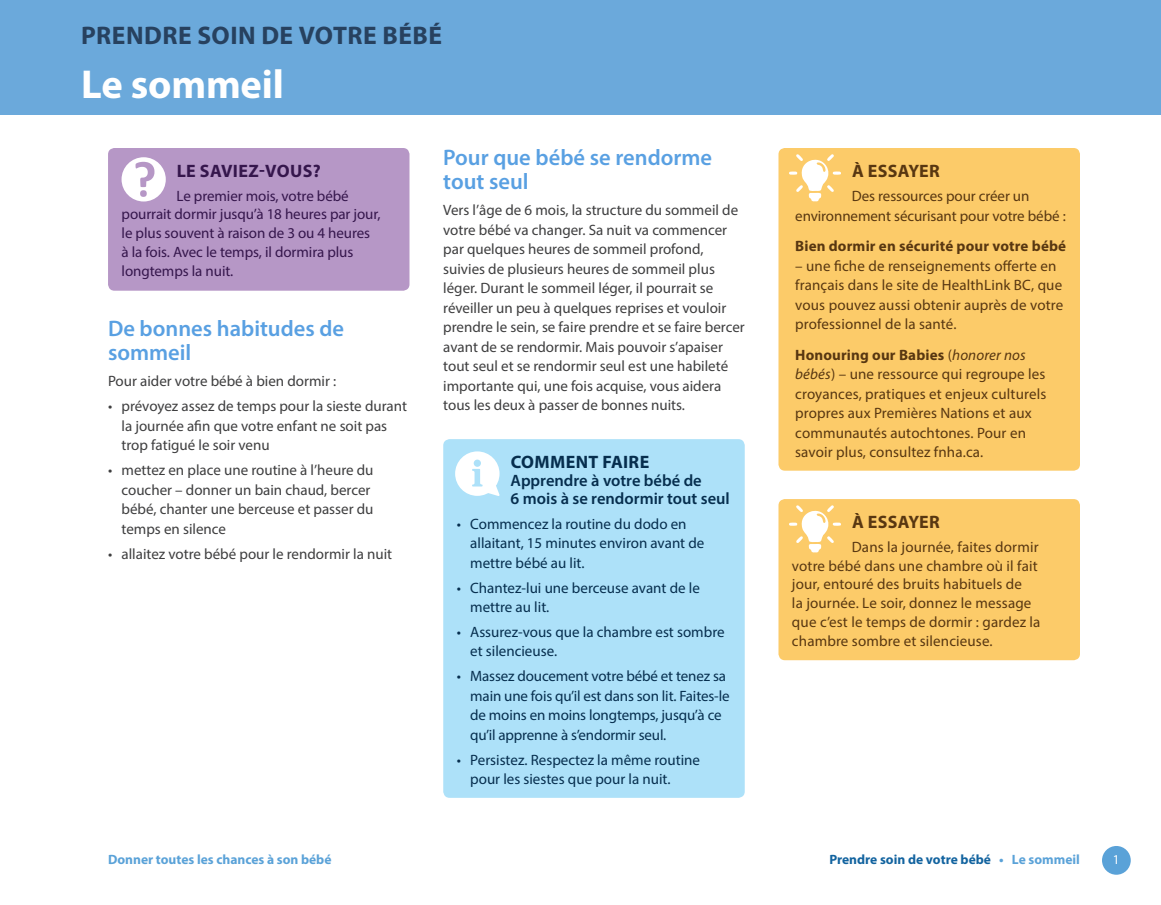
<style>
.page{position:relative;width:1161px;height:905px;background:#fff}
.page>*{position:absolute;margin:0;border:0;box-sizing:border-box;transform-origin:0 0}
.t1{font:700 40.5px "Myriad Pro";letter-spacing:-.005em;color:#fff}
.t2{font:700 25.5px "Myriad Pro";letter-spacing:.02em;color:#27415f}
.t3{font:600 22.5px/24px "Myriad Pro";color:#59a0e2}
.t4{font:700 18px "Myriad Pro";letter-spacing:.02em;color:#583711}
.t5{font:700 18px "Myriad Pro";letter-spacing:.02em;color:#35164c}
.t6{font:700 18px "Myriad Pro";letter-spacing:.02em;color:#062e4e}
.t7{font:600 16.5px/18px "Myriad Pro";color:#062e4e}
.t8{font:15px/19.5px "Myriad Pro";color:#3e3e3f}
.t9{font:15px/19.5px "Myriad Pro";letter-spacing:.01em;color:#583711}
.t10{font:15px/19.5px "Myriad Pro";color:#062e4e}
.t11{font:15px/18.8px "Myriad Pro";letter-spacing:-.005em;color:#35164c}
.t12{font:700 15px "Myriad Pro";letter-spacing:.01em;color:#583711}
.t13{font:700 13.5px "Myriad Pro";color:#12639f}
.t14{font:700 13.5px "Myriad Pro";color:#5aa2d8}
.t15{font:13.5px "Myriad Pro";color:#fff}
.s1{font-weight:700}
.s2{font-style:italic}
.s3{color:#5aa2d8}
</style>
<div class="page">
<div style="left:0;top:0;width:1161px;height:114px;background:#6ba9db"></div>
<div style="left:1102px;top:846px;width:29px;height:28px;background:#5aa2d8;border-radius:50%"></div>
<div style="left:779px;top:148px;width:301px;height:322px;background:#fccb69;border-radius:6px"></div>
<svg style="left:789px;top:154px;width:52px;height:47px"></svg>
<div style="left:443px;top:439px;width:302px;height:358px;background:#ade1f9;border-radius:6px"></div>
<svg style="left:455px;top:451px;width:45px;height:45px"></svg>
<div style="left:108px;top:148px;width:302px;height:143px;background:#b697c6;border-radius:6px"></div>
<div style="left:122px;top:157px;width:44px;height:44px;background:#fff;border-radius:50%"></div>
<div style="left:140px;top:190px;width:7px;height:7px;background:#b697c6;border-radius:50%"></div>
<svg style="left:136px;top:162px;width:18px;height:25px"></svg>
<div style="left:779px;top:499px;width:301px;height:161px;background:#fccb69;border-radius:6px"></div>
<svg style="left:789px;top:505px;width:52px;height:47px"></svg>
<h2 class="t2" style="left:81px;top:19px;width:362px">PRENDRE SOIN DE VOTRE BÉBÉ</h2>
<h1 class="t1" style="left:81px;top:58px;width:204px">Le sommeil</h1>
<p class="t5" style="left:177px;top:159px;width:145px">LE SAVIEZ-VOUS?</p>
<p class="t11" style="left:122px;top:186px;width:261px;text-indent:55px">Le premier mois, votre bébé pourrait dormir jusqu’à 18 heures par jour, le plus souvent à raison de 3 ou 4 heures à la fois. Avec le temps, il dormira plus longtemps la nuit.</p>
<h3 class="t3" style="left:108px;top:316px;width:238px">De bonnes habitudes de sommeil</h3>
<p class="t8" style="left:108px;top:371px;width:230px">Pour aider votre bébé à bien dormir :</p>
<p class="t8" style="left:122px;top:396px;width:287px;text-indent:-14px">• prévoyez assez de temps pour la sieste durant la journée afin que votre enfant ne soit pas trop fatigué le soir venu</p>
<p class="t8" style="left:122px;top:460px;width:254px;text-indent:-14px">• mettez en place une routine à l’heure du coucher – donner un bain chaud, bercer bébé, chanter une berceuse et passer du temps en silence</p>
<p class="t8" style="left:108px;top:543px;width:286px">• allaitez votre bébé pour le rendormir la nuit</p>
<h3 class="t3" style="left:443px;top:145px;width:270px">Pour que bébé se rendorme tout seul</h3>
<p class="t8" style="left:443px;top:200px;width:303px">Vers l’âge de 6 mois, la structure du sommeil de votre bébé va changer. Sa nuit va commencer par quelques heures de sommeil profond, suivies de plusieurs heures de sommeil plus léger. Durant le sommeil léger, il pourrait se réveiller un peu à quelques reprises et vouloir prendre le sein, se faire prendre et se faire bercer avant de se rendormir. Mais pouvoir s’apaiser tout seul et se rendormir seul est une habileté importante qui, une fois acquise, vous aidera tous les deux à passer de bonnes nuits.</p>
<p class="t6" style="left:511px;top:450px;width:140px">COMMENT FAIRE</p>
<p class="t7" style="left:511px;top:470px;width:221px">Apprendre à votre bébé de<br>6 mois à se rendormir tout seul</p>
<p class="t10" style="left:470px;top:513px;width:236px;text-indent:-14px">• Commencez la routine du dodo en allaitant, 15 minutes environ avant de mettre bébé au lit.</p>
<p class="t10" style="left:470px;top:577px;width:231px;text-indent:-14px">• Chantez‑lui une berceuse avant de le mettre au lit.</p>
<p class="t10" style="left:470px;top:622px;width:256px;text-indent:-14px">• Assurez-vous que la chambre est sombre et silencieuse.</p>
<p class="t10" style="left:470px;top:666px;width:261px;text-indent:-14px">• Massez doucement votre bébé et tenez sa main une fois qu’il est dans son lit. Faites‑le de moins en moins longtemps, jusqu’à ce qu’il apprenne à s’endormir seul.</p>
<p class="t10" style="left:470px;top:749px;width:231px;text-indent:-14px">• Persistez. Respectez la même routine pour les siestes que pour la nuit.</p>
<p class="t4" style="left:852px;top:159px;width:89px">À ESSAYER</p>
<p class="t9" style="left:795px;top:186px;width:272px;text-indent:57px">Des ressources pour créer un environnement sécurisant pour votre bébé :</p>
<p class="t12" style="left:795px;top:236px;width:272px">Bien dormir en sécurité pour votre bébé</p>
<p class="t9" style="left:795px;top:256px;width:270px">– une fiche de renseignements offerte en français dans le site de HealthLink BC, que vous pouvez aussi obtenir auprès de votre professionnel de la santé.</p>
<p class="t9" style="left:795px;top:344px;width:253px"><span class="s1">Honouring our Babies</span> (<span class="s2">honorer nos bébés</span>) – une ressource qui regroupe les croyances, pratiques et enjeux culturels propres aux Premières Nations et aux communautés autochtones. Pour en savoir plus, consultez fnha.ca.</p>
<p class="t4" style="left:852px;top:510px;width:89px">À ESSAYER</p>
<p class="t9" style="left:792px;top:537px;width:250px;line-height:18.8px;text-indent:60px">Dans la journée, faites dormir votre bébé dans une chambre où il fait jour, entouré des bruits habituels de<br>la journée. Le soir, donnez le message que c’est le temps de dormir : gardez la chambre sombre et silencieuse.</p>
<p class="t14" style="left:108px;top:851px;width:225px">Donner toutes les chances à son bébé</p>
<p class="t13" style="left:829px;top:851px;width:252px">Prendre soin de votre bébé <span class="s3">• Le sommeil</span></p>
<p class="t15" style="left:1113px;top:851px;width:8px">1</p>
</div>
